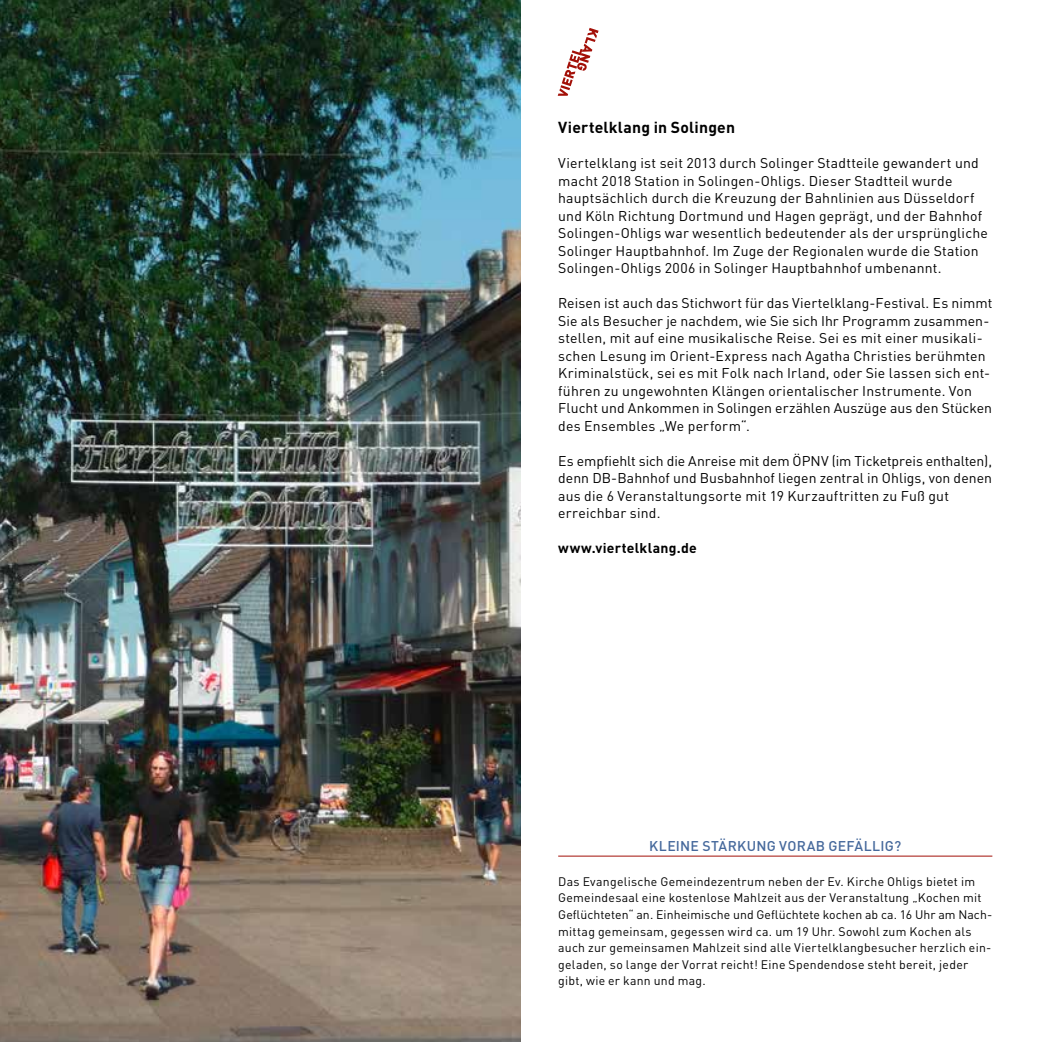
<style>
.page{position:relative;width:1042px;height:1042px;background:#fff}
.page>*{position:absolute;margin:0;border:0;box-sizing:border-box;transform-origin:0 0}
.t1{font:700 15.75px "DIN";letter-spacing:.01em;color:#000}
.t2{font:14px/17.5px "DIN";letter-spacing:.015em;color:#000}
.t3{font:500 14px "DIN";letter-spacing:.02em;color:#46699c}
.t4{font:700 14px "DIN";letter-spacing:.02em;color:#000}
.t5{font:12.25px/16.6px "DIN";letter-spacing:.02em;color:#000}
</style>
<div class="page">
<svg style="left:558px;top:28px;width:40px;height:68px"></svg>
<img style="left:0;top:0;width:521px;height:1042px">
<hr style="left:558px;top:855px;width:434px;height:1px;background:#a31008">
<p class="t1" style="left:558px;top:117px;width:178px">Viertelklang in Solingen</p>
<p class="t2" style="left:558px;top:154px;width:431px">Viertelklang ist seit 2013 durch Solinger Stadtteile gewandert und macht 2018 Station in Solingen-Ohligs. Dieser Stadtteil wurde hauptsächlich durch die Kreuzung der Bahnlinien aus Düsseldorf und Köln Richtung Dortmund und Hagen geprägt, und der Bahnhof Solingen-Ohligs war wesentlich bedeutender als der ursprüngliche Solinger Hauptbahnhof. Im Zuge der Regionalen wurde die Station Solingen-Ohligs 2006 in Solinger Hauptbahnhof umbenannt.</p>
<p class="t2" style="left:558px;top:294px;width:436px">Reisen ist auch das Stichwort für das Viertelklang-Festival. Es nimmt Sie als Besucher je nachdem, wie Sie sich Ihr Programm zusammen&shy;stellen, mit auf eine musikalische Reise. Sei es mit einer musikali&shy;schen Lesung im Orient-Express nach Agatha Christies berühmten Kriminalstück, sei es mit Folk nach Irland, oder Sie lassen sich ent&shy;führen zu ungewohnten Klängen orientalischer Instrumente. Von Flucht und Ankommen in Solingen erzählen Auszüge aus den Stücken des Ensembles „We perform“.</p>
<p class="t2" style="left:558px;top:451px;width:435px">Es empfiehlt sich die Anreise mit dem ÖPNV (im Ticketpreis enthalten), denn DB-Bahnhof und Busbahnhof liegen zentral in Ohligs, von denen aus die 6 Veranstaltungsorte mit 19 Kurzauftritten zu Fuß gut erreichbar sind.</p>
<p class="t4" style="left:558px;top:539px;width:140px">www.viertelklang.de</p>
<p class="t3" style="left:649px;top:837px;width:253px">KLEINE STÄRKUNG VORAB GEFÄLLIG?</p>
<p class="t5" style="left:558px;top:873px;width:435px">Das Evangelische Gemeindezentrum neben der Ev. Kirche Ohligs bietet im Gemeindesaal eine kostenlose Mahlzeit aus der Veranstaltung „Kochen mit Geflüchteten“ an. Einheimische und Geflüchtete kochen ab ca. 16 Uhr am Nach&shy;mittag gemeinsam, gegessen wird ca. um 19 Uhr. Sowohl zum Kochen als auch zur gemeinsamen Mahlzeit sind alle Viertelklangbesucher herzlich ein&shy;geladen, so lange der Vorrat reicht! Eine Spendendose steht bereit, jeder gibt, wie er kann und mag.</p>
</div>
